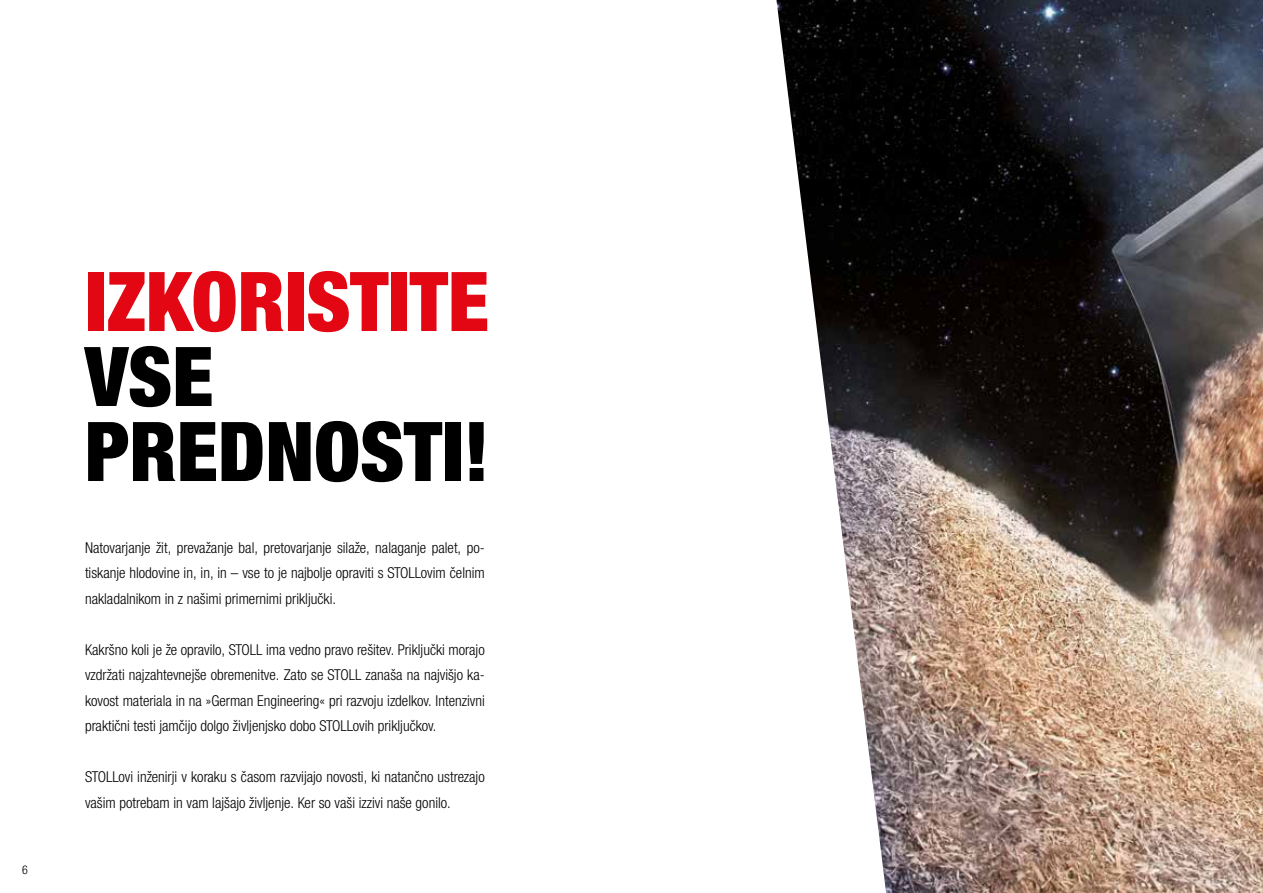
<style>
.page{position:relative;width:1263px;height:893px;background:#fff}
.page>*{position:absolute;margin:0;border:0;box-sizing:border-box;transform-origin:0 0}
.t1{font:900 condensed 82.5px/75px "Helvetica Neue LTW1 G";color:#000}
.t2{font:900 condensed 82.5px "Helvetica Neue LTW1 G";color:#e30613}
.t3{font:300 condensed 15px/25.5px "Helvetica Neue LTW1 G";color:#000;text-align:justify}
.t4{font:300 condensed 12px "Helvetica Neue LTW1 G";color:#000}
</style>
<div class="page">
<img style="left:776px;top:0;width:487px;height:893px">
<p class="t4" style="left:22px;top:863px;width:7px">6</p>
<h1 class="t2" style="left:85px;top:252px;width:406px">IZKORISTITE</h1>
<h1 class="t1" style="left:85px;top:339px;width:406px">VSE<br>PREDNOSTI!</h1>
<p class="t3" style="left:85px;top:535px;width:401px">Natovarjanje žit, prevažanje bal, pretovarjanje silaže, nalaganje palet, po&shy;tiskanje hlodovine in, in, in – vse to je najbolje opraviti s STOLLovim čelnim nakladalnikom in z našimi primernimi priključki.</p>
<p class="t3" style="left:85px;top:637px;width:401px">Kakršno koli je že opravilo, STOLL ima vedno pravo rešitev. Priključki morajo vzdržati najzahtevnejše obremenitve. Zato se STOLL zanaša na najvišjo ka&shy;kovost materiala in na »German Engineering« pri razvoju izdelkov. Intenzivni praktični testi jamčijo dolgo življenjsko dobo STOLLovih priključkov.</p>
<p class="t3" style="left:85px;top:764px;width:401px">STOLLovi inženirji v koraku s časom razvijajo novosti, ki natančno ustrezajo vašim potrebam in vam lajšajo življenje. Ker so vaši izzivi naše gonilo.</p>
</div>
